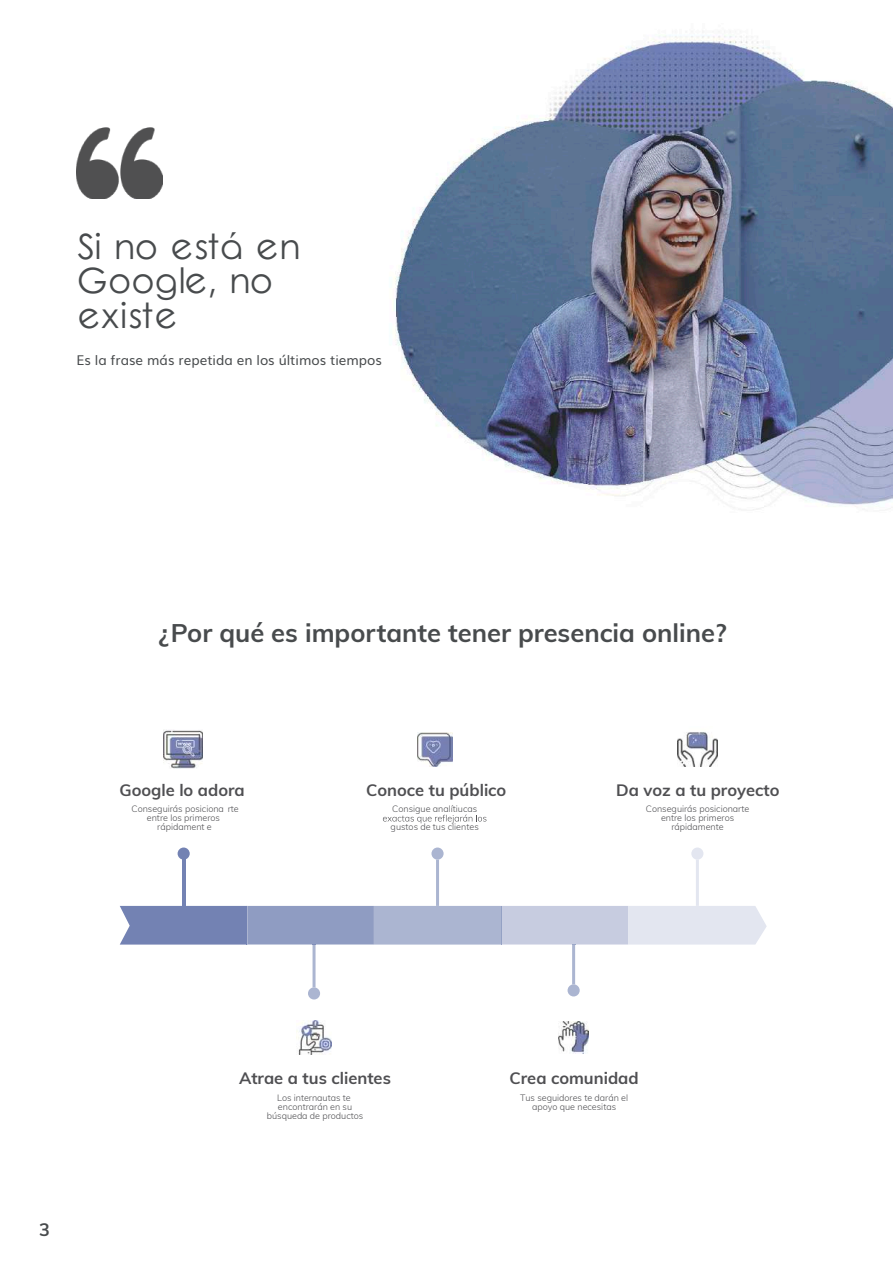
<style>
.page{position:relative;width:893px;height:1263px;background:#fff}
.page>*{position:absolute;margin:0;border:0;box-sizing:border-box;transform-origin:0 0}
.t1{font:36px/34.5px "beyond 2016 Regular";color:#484b4d}
.t2{font:700 25.5px "Muli";color:#484b4d}
.t3{font:700 18px "Muli";color:#484b4d}
.t4{font:700 16.5px "Muli";color:#4f4f52}
.t5{font:13.5px "Muli";color:#484b4d}
.t6{font:300 9px/9px "Muli";color:#4f4f52;text-align:center}
</style>
<div class="page">
<img style="left:394px;top:35px;width:499px;height:475px">
<img style="left:77px;top:127px;width:86px;height:71px">
<svg style="left:120px;top:847px;width:647px;height:152px"></svg>
<hr style="left:182px;top:853px;width:3px;height:66px;background:#7382b3">
<div style="left:178px;top:847px;width:12px;height:13px;background:#7382b3;border-radius:50%"></div>
<img style="left:164px;top:730px;width:39px;height:39px">
<svg style="left:383px;top:814px;width:103px;height:9px"></svg>
<img style="left:417px;top:732px;width:35px;height:34px">
<img style="left:678px;top:732px;width:39px;height:34px">
<img style="left:559px;top:1021px;width:30px;height:33px">
<img style="left:297px;top:1020px;width:34px;height:34px">
<h1 class="t1" style="left:77px;top:228px;width:224px">Si no está en<br>Google, no existe</h1>
<h3 class="t5" style="left:77px;top:349px;width:307px">Es la frase más repetida en los últimos tiempos</h3>
<h2 class="t2" style="left:159px;top:614px;width:569px">¿Por qué es importante tener presencia online?</h2>
<h3 class="t4" style="left:119px;top:778px;width:127px">Google lo adora</h3>
<p class="t6" style="left:132px;top:804px;width:109px">Conseguirás posiciona rte entre los primeros rápidament e</p>
<h3 class="t4" style="left:366px;top:778px;width:142px">Conoce tu público</h3>
<h3 class="t4" style="left:616px;top:778px;width:165px">Da voz a tu proyecto</h3>
<p class="t6" style="left:646px;top:804px;width:105px">Conseguirás posicionarte entre los primeros rápidamente</p>
<p class="t6" style="left:391px;top:800px;width:90px;line-height:18px;text-align:left">Consigue analítiucas gustos de tus clientes</p>
<h3 class="t3" style="left:39px;top:1217px;width:12px">3</h3>
<h3 class="t4" style="left:239px;top:1066px;width:153px">Atrae a tus clientes</h3>
<p class="t6" style="left:267px;top:1092px;width:98px">Los internautas te encontrarán en su búsqueda de productos</p>
<h3 class="t4" style="left:509px;top:1066px;width:131px">Crea comunidad</h3>
<p class="t6" style="left:520px;top:1092px;width:109px">Tus seguidores te darán el apoyo que necesitas</p>
</div>
